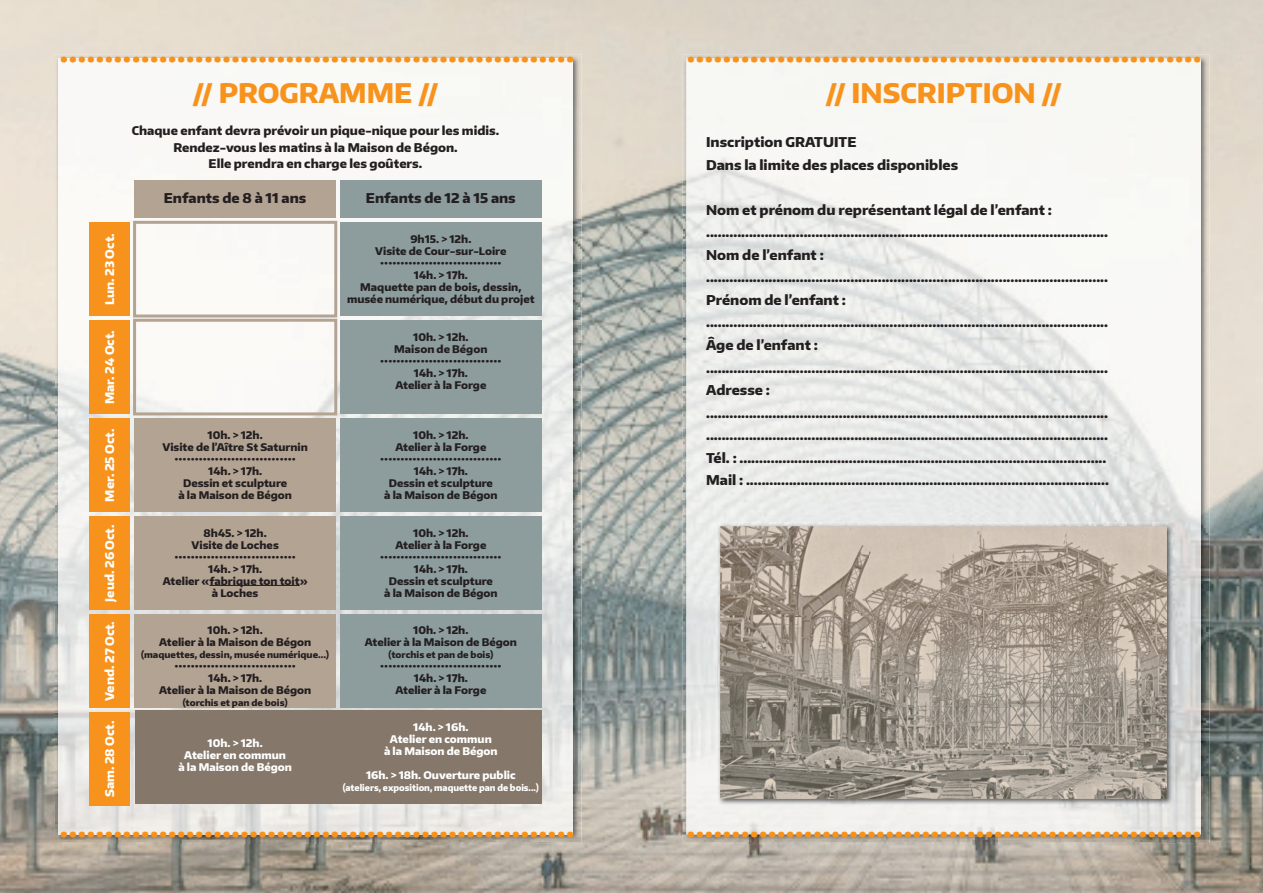
<style>
.page{position:relative;width:1263px;height:893px;background:#fff}
.page>*{position:absolute;margin:0;border:0;box-sizing:border-box;transform-origin:0 0}
.t1{font:800 27px "Encode Sans Normal";color:#f7931d}
.t2{font:800 23.55px "Encode Sans Normal";color:#f7931d}
.t3{font:800 13.5px/22.5px "Encode Sans Normal";color:#231f20}
.t4{font:800 12px/16.5px "Encode Sans Normal";color:#231f20;text-align:center}
.t5{font:800 12px "Encode Sans Normal";color:#fff}
.t6{font:800 10.5px/12px "Encode Sans Normal";color:#231f20;text-align:center}
.t7{font:800 10.5px/12px "Encode Sans Normal";color:#fff;text-align:center}
.t8{font:800 9px "Encode Sans Normal";color:#231f20}
.t9{font:800 9px "Encode Sans Normal";color:#fff;scale:.94 1}
</style>
<div class="page">
<img style="left:0;top:0;width:1263px;height:893px">
<img style="left:682px;top:54px;width:527px;height:52px">
<img style="left:682px;top:106px;width:52px;height:737px">
<img style="left:1157px;top:106px;width:52px;height:737px">
<img style="left:734px;top:834px;width:423px;height:9px">
<img style="left:686px;top:58px;width:515px;height:776px">
<img style="left:54px;top:54px;width:527px;height:52px">
<img style="left:54px;top:106px;width:52px;height:737px">
<img style="left:529px;top:106px;width:52px;height:737px">
<img style="left:106px;top:834px;width:423px;height:9px">
<img style="left:58px;top:58px;width:515px;height:776px">
<img style="left:717px;top:522px;width:458px;height:47px">
<img style="left:717px;top:569px;width:50px;height:238px">
<img style="left:1124px;top:569px;width:51px;height:238px">
<img style="left:767px;top:798px;width:357px;height:9px">
<img style="left:721px;top:526px;width:445px;height:272px">
<div style="left:340px;top:180px;width:201px;height:38px;background:#8d9c9d"></div>
<div style="left:135px;top:180px;width:201px;height:38px;background:#b3a393"></div>
<div style="left:90px;top:222px;width:40px;height:94px;background:#f7931d"></div>
<div style="left:133px;top:221px;width:204px;height:97px;border:3px solid #b3a393"></div>
<div style="left:340px;top:222px;width:201px;height:94px;background:#8d9c9d"></div>
<div style="left:90px;top:320px;width:40px;height:94px;background:#f7931d"></div>
<div style="left:133px;top:319px;width:204px;height:96px;border:3px solid #b3a393"></div>
<div style="left:340px;top:320px;width:201px;height:94px;background:#8d9c9d"></div>
<div style="left:90px;top:418px;width:40px;height:94px;background:#f7931d"></div>
<div style="left:135px;top:418px;width:201px;height:94px;background:#b3a393"></div>
<div style="left:340px;top:418px;width:201px;height:94px;background:#8d9c9d"></div>
<div style="left:90px;top:516px;width:40px;height:94px;background:#f7931d"></div>
<div style="left:135px;top:516px;width:201px;height:94px;background:#b3a393"></div>
<div style="left:340px;top:516px;width:201px;height:94px;background:#8d9c9d"></div>
<div style="left:90px;top:614px;width:40px;height:94px;background:#f7931d"></div>
<div style="left:135px;top:614px;width:201px;height:94px;background:#b3a393"></div>
<div style="left:340px;top:614px;width:201px;height:94px;background:#8d9c9d"></div>
<div style="left:90px;top:712px;width:40px;height:94px;background:#f7931d"></div>
<div style="left:135px;top:710px;width:406px;height:94px;background:#85776a"></div>
<hr style="left:209px;top:585px;width:91px;height:1px;background:#231f20">
<h2 class="t2" style="left:59px;top:43px;width:517px">•••••••••••••••••••••••••••••••••••••••••••••••••••••••••</h2>
<p class="t5" style="left:102px;top:305px;width:73px;rotate:-90deg">Lun. 23 Oct.</p>
<p class="t5" style="left:102px;top:404px;width:75px;rotate:-90deg">Mar. 24 Oct.</p>
<p class="t5" style="left:102px;top:502px;width:74px;rotate:-90deg">Mer. 25 Oct.</p>
<p class="t5" style="left:102px;top:601px;width:78px;rotate:-90deg">Jeud. 26 Oct.</p>
<p class="t5" style="left:102px;top:701px;width:81px;rotate:-90deg">Vend. 27 Oct.</p>
<p class="t5" style="left:102px;top:797px;width:78px;rotate:-90deg">Sam. 28 Oct.</p>
<h1 class="t1" style="left:192px;top:75px;width:248px">// PROGRAMME //</h1>
<p class="t4" style="left:132px;top:122px;width:369px">Chaque enfant devra prévoir un pique-nique pour les midis.<br>Rendez-vous les matins à la Maison de Bégon.<br>Elle prendra en charge les goûters.</p>
<p class="t3" style="left:164px;top:186px;width:144px">Enfants de 8 à 11 ans</p>
<p class="t6" style="left:162px;top:428px;width:147px">10h. &gt; 12h.<br>Visite de l’Aître St Saturnin</p>
<p class="t6" style="left:175px;top:452px;width:123px">••••••••••••••••••••••••••••••<br>14h. &gt; 17h.<br>Dessin et sculpture<br>à la Maison de Bégon</p>
<p class="t3" style="left:366px;top:186px;width:151px">Enfants de 12 à 15 ans</p>
<p class="t6" style="left:375px;top:233px;width:133px">9h15. &gt; 12h.<br>Visite de Cour-sur-Loire</p>
<p class="t6" style="left:347px;top:257px;width:189px">••••••••••••••••••••••••••••••<br>14h. &gt; 17h.<br>Maquette pan de bois, dessin, musée numérique, début du projet</p>
<p class="t6" style="left:394px;top:330px;width:95px">10h. &gt; 12h.<br>Maison de Bégon</p>
<p class="t6" style="left:380px;top:354px;width:123px">••••••••••••••••••••••••••••••<br>14h. &gt; 17h.<br>Atelier à la Forge</p>
<p class="t6" style="left:395px;top:428px;width:93px">10h. &gt; 12h.<br>Atelier à la Forge</p>
<p class="t6" style="left:380px;top:452px;width:123px">••••••••••••••••••••••••••••••<br>14h. &gt; 17h.<br>Dessin et sculpture<br>à la Maison de Bégon</p>
<p class="t6" style="left:192px;top:526px;width:89px">8h45. &gt; 12h.<br>Visite de Loches</p>
<p class="t6" style="left:163px;top:550px;width:146px">••••••••••••••••••••••••••••••<br>14h. &gt; 17h.<br>Atelier «fabrique ton toit» à Loches</p>
<p class="t6" style="left:395px;top:526px;width:93px">10h. &gt; 12h.<br>Atelier à la Forge</p>
<p class="t6" style="left:380px;top:550px;width:123px">••••••••••••••••••••••••••••••<br>14h. &gt; 17h.<br>Dessin et sculpture<br>à la Maison de Bégon</p>
<p class="t6" style="left:159px;top:624px;width:154px">10h. &gt; 12h.<br>Atelier à la Maison de Bégon</p>
<p class="t8" style="left:141px;top:649px;width:189px">(maquettes, dessin, musée numérique...)</p>
<p class="t6" style="left:159px;top:660px;width:154px">••••••••••••••••••••••••••••••<br>14h. &gt; 17h.<br>Atelier à la Maison de Bégon</p>
<p class="t8" style="left:183px;top:697px;width:106px">(torchis et pan de bois)</p>
<p class="t7" style="left:178px;top:737px;width:115px">10h. &gt; 12h.<br>Atelier en commun<br>à la Maison de Bégon</p>
<p class="t6" style="left:365px;top:624px;width:154px">10h. &gt; 12h.<br>Atelier à la Maison de Bégon</p>
<p class="t8" style="left:388px;top:649px;width:106px">(torchis et pan de bois)</p>
<p class="t6" style="left:380px;top:660px;width:123px">••••••••••••••••••••••••••••••<br>14h. &gt; 17h.<br>Atelier à la Forge</p>
<p class="t7" style="left:384px;top:720px;width:115px">14h. &gt; 16h.<br>Atelier en commun<br>à la Maison de Bégon</p>
<p class="t7" style="left:366px;top:768px;width:151px">16h. &gt; 18h. Ouverture public</p>
<p class="t9" style="left:343px;top:781px;width:210px">(ateliers, exposition, maquette pan de bois...)</p>
<h2 class="t2" style="left:59px;top:818px;width:517px">•••••••••••••••••••••••••••••••••••••••••••••••••••••••••</h2>
<h2 class="t2" style="left:686px;top:43px;width:517px">•••••••••••••••••••••••••••••••••••••••••••••••••••••••••</h2>
<h1 class="t1" style="left:825px;top:75px;width:239px">// INSCRIPTION //</h1>
<p class="t3" style="left:706px;top:131px;width:254px">Inscription GRATUITE<br>Dans la limite des places disponibles</p>
<p class="t3" style="left:706px;top:198px;width:404px">Nom et prénom du représentant légal de l’enfant : .......................................................................................................<br>Nom de l’enfant : .......................................................................................................<br>Prénom de l’enfant : .......................................................................................................<br>Âge de l’enfant : .......................................................................................................<br>Adresse : ....................................................................................................... .......................................................................................................<br>Tél. : ..............................................................................................<br>Mail : .............................................................................................</p>
<h2 class="t2" style="left:686px;top:818px;width:517px">•••••••••••••••••••••••••••••••••••••••••••••••••••••••••</h2>
</div>
